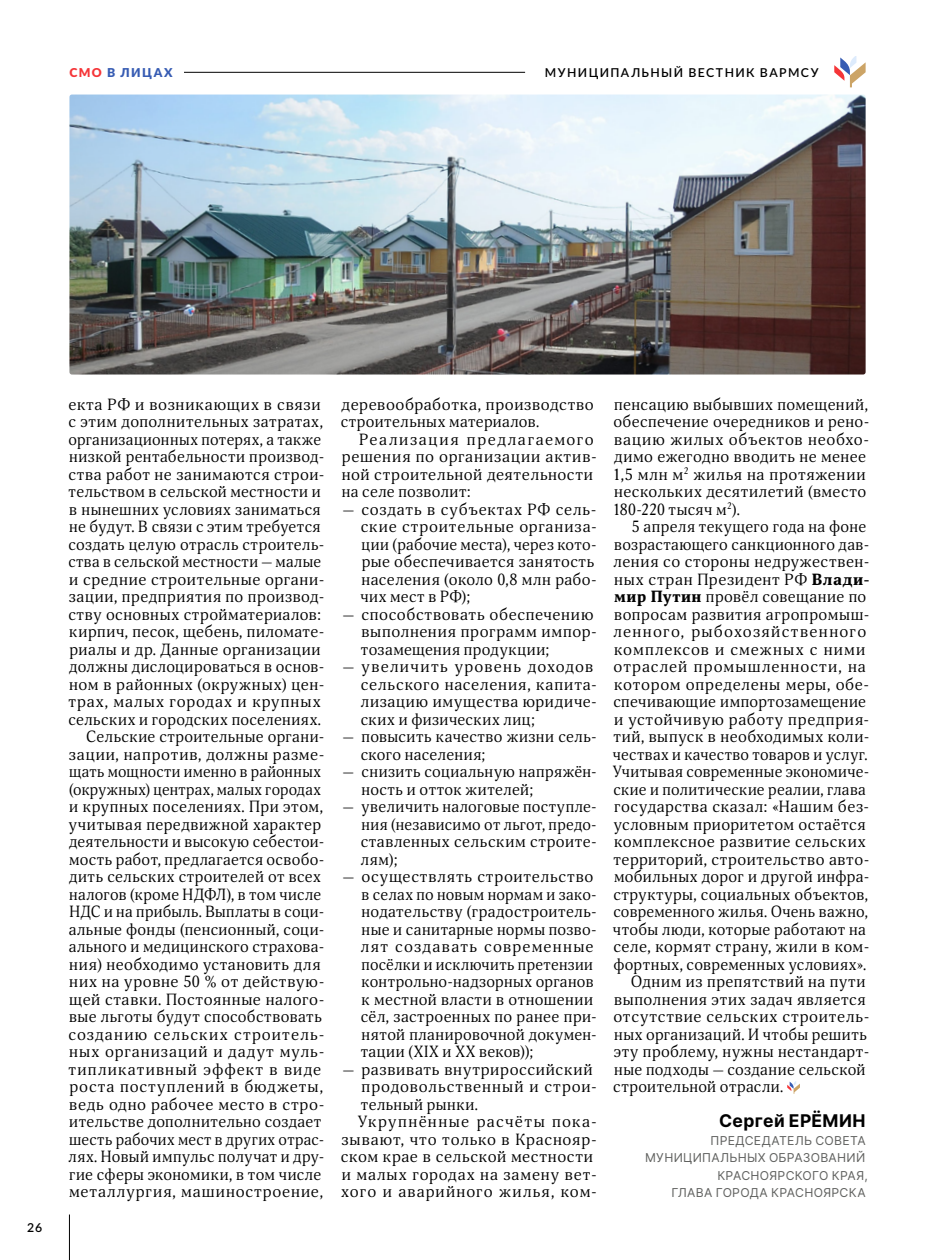
<style>
.page{position:relative;width:945px;height:1260px;background:#fff}
.page>*{position:absolute;margin:0;border:0;box-sizing:border-box;transform-origin:0 0}
.t1{font:700 17.5px "Inter";letter-spacing:.02em;color:#000}
.t2{font:15.75px/17.5px "Orbi";letter-spacing:.035em;color:#000}
.t3{font:15.75px "Orbi";letter-spacing:.01em;color:#000}
.t4{font:15.75px "Orbi";letter-spacing:.055em;color:#000}
.t5{font:15.75px "Orbi";letter-spacing:.075em;color:#000}
.t6{font:15.75px "Orbi";letter-spacing:.06em;color:#000}
.t7{font:15.75px "Orbi";letter-spacing:.065em;color:#000}
.t8{font:15.75px "Orbi";letter-spacing:.08em;color:#000}
.t9{font:12.25px/17.5px "Inter";letter-spacing:.025em;color:#60615f;text-align:right}
.t10{font:600 12.25px "Lato";letter-spacing:.11em;color:#000}
.t11{font:900 12.25px "Lato";letter-spacing:.11em;color:#375cb3}
.s1{color:#f53538}
.s2{font-weight:900}
</style>
<div class="page">
<hr style="left:69px;top:72px;width:456px;height:1px;background:#000">
<svg style="left:834px;top:56px;width:32px;height:31px"></svg>
<hr style="left:69px;top:1215px;width:1px;height:45px;background:#000">
<div style="left:69px;top:60px;width:115px;height:35px;background:#fff"></div>
<svg style="left:787px;top:1081px;width:13px;height:13px"></svg>
<img style="left:69px;top:95px;width:797px;height:280px">
<p class="t11" style="left:69px;top:63px;width:105px"><span class="s1">СМО</span> В ЛИЦАХ</p>
<p class="t10" style="left:545px;top:64px;width:275px">МУНИЦИПАЛЬНЫЙ ВЕСТНИК ВАРМСУ</p>
<p class="t10" style="left:27px;top:1219px;width:17px">26</p>
<p class="t2" style="left:68px;top:395px;width:257px;text-align:right">екта РФ и возникающих в связи с этим дополнительных затратах, организационных потерях, а также низкой рентабельности производ&shy;ства работ не занимаются строи&shy;тельством в сельской местности и в нынешних условиях заниматься не будут. В связи с этим требуется создать целую отрасль строитель&shy;ства в сельской местности — малые и средние строительные органи&shy;зации, предприятия по производ&shy;ству основных стройматериалов: кирпич, песок, щебень, пиломате&shy;риалы и др. Данные организации должны дислоцироваться в основ&shy;ном в районных (окружных) цен&shy;трах, малых городах и крупных сельских и городских поселениях.<br>Сельские строительные органи&shy;зации, напротив, должны разме&shy;щать мощности именно в районных (окружных) центрах, малых городах и крупных поселениях. При этом, учитывая передвижной характер деятельности и высокую себестои&shy;мость работ, предлагается освобо&shy;дить сельских строителей от всех налогов (кроме НДФЛ), в том числе<br>НДС и на прибыль. Выплаты в соци&shy;альные фонды (пенсионный, соци&shy;ального и медицинского страхова&shy;ния) необходимо установить для них на уровне 50 % от действую&shy;щей ставки. Постоянные налого&shy;вые льготы будут способствовать созданию сельских строитель&shy;ных организаций и дадут муль&shy;типликативный эффект в виде роста поступлений в бюджеты, ведь одно рабочее место в стро&shy;ительстве дополнительно создает шесть рабочих мест в других отрас&shy;лях. Новый импульс получат и дру&shy;гие сферы экономики, в том числе металлургия, машиностроение,</p>
<p class="t2" style="left:341px;top:395px;width:255px">деревообработка, производство строительных материалов.</p>
<p class="t2" style="left:342px;top:430px;width:257px;text-indent:18px">Реализация предлагаемого решения по организации актив&shy;ной строительной деятельности на селе позволит:</p>
<p class="t2" style="left:360px;top:500px;width:238px;text-indent:-18px">— создать в субъектах РФ сель&shy;ские строительные организа&shy;ции (рабочие места), через кото&shy;рые обеспечивается занятость населения (около 0,8 млн рабо&shy;чих мест в РФ);</p>
<p class="t2" style="left:361px;top:605px;width:237px;text-indent:-18px">— способствовать обеспечению выполнения программ импор&shy;тозамещения продукции;</p>
<p class="t2" style="left:361px;top:658px;width:238px;text-indent:-18px">— увеличить уровень доходов сельского населения, капита&shy;лизацию имущества юридиче&shy;ских и физических лиц;</p>
<p class="t2" style="left:361px;top:728px;width:237px;text-indent:-18px">— повысить качество жизни сель&shy;ского населения;</p>
<p class="t2" style="left:362px;top:763px;width:237px;text-indent:-19px">— снизить социальную напряжён&shy;ность и отток жителей;</p>
<p class="t2" style="left:361px;top:798px;width:238px;text-align:justify;text-indent:-18px">— увеличить налоговые поступле&shy;ния (независимо от льгот, предо&shy;ставленных сельским строите&shy;лям);</p>
<p class="t2" style="left:361px;top:868px;width:237px;text-indent:-18px">— осуществлять строительство в селах по новым нормам и зако&shy;нодательству (градостроитель&shy;ные и санитарные нормы позво&shy;лят создавать современные посёлки и исключить претензии контрольно-надзорных органов к местной власти в отношении сёл, застроенных по ранее при&shy;нятой планировочной докумен&shy;тации (XIX и XX веков));</p>
<p class="t2" style="left:343px;top:1060px;width:252px">— развивать внутрироссийский</p>
<p class="t4" style="left:362px;top:1076px;width:237px">продовольственный и строи-</p>
<p class="t2" style="left:361px;top:1095px;width:119px">тельный рынки.</p>
<p class="t8" style="left:358px;top:1111px;width:240px">Укрупнённые расчёты пока-</p>
<p class="t2" style="left:341px;top:1130px;width:257px">зывают, что только в Краснояр-</p>
<p class="t2" style="left:341px;top:1148px;width:254px">ском крае в сельской местности</p>
<p class="t2" style="left:342px;top:1165px;width:257px">и малых городах на замену вет-</p>
<p class="t6" style="left:341px;top:1181px;width:257px">хого и аварийного жилья, ком-</p>
<p class="t2" style="left:613px;top:395px;width:258px">пенсацию выбывших помещений, обеспечение очередников и рено&shy;вацию жилых объектов необхо&shy;димо ежегодно вводить не менее<br>1,5 млн м<sup>2</sup> жилья на протяжении нескольких десятилетий (вместо<br>180-220 тысяч м<sup>2</sup>).</p>
<p class="t2" style="left:632px;top:518px;width:236px">5 апреля текущего года на фоне</p>
<p class="t2" style="left:614px;top:535px;width:256px">возрастающего санкционного дав-</p>
<p class="t2" style="left:614px;top:553px;width:257px">ления со стороны недружествен-</p>
<p class="t2" style="left:614px;top:570px;width:257px">ных стран Президент РФ <span class="s2">Влади-</span></p>
<p class="t2" style="left:614px;top:588px;width:253px"><span class="s2">мир Путин</span> провёл совещание по</p>
<p class="t2" style="left:614px;top:605px;width:256px">вопросам развития агропромыш-</p>
<p class="t5" style="left:614px;top:621px;width:254px">ленного, рыбохозяйственного</p>
<p class="t4" style="left:614px;top:639px;width:253px">комплексов и смежных с ними</p>
<p class="t7" style="left:613px;top:656px;width:254px">отраслей промышленности, на</p>
<p class="t2" style="left:614px;top:675px;width:257px">котором определены меры, обе-</p>
<p class="t2" style="left:613px;top:693px;width:254px">спечивающие импортозамещение</p>
<p class="t2" style="left:614px;top:710px;width:257px">и устойчивую работу предприя-</p>
<p class="t2" style="left:613px;top:728px;width:257px">тий, выпуск в необходимых коли-</p>
<p class="t2" style="left:613px;top:745px;width:256px">чествах и качество товаров и услуг.</p>
<p class="t3" style="left:613px;top:761px;width:258px">Учитывая современные экономиче-</p>
<p class="t2" style="left:613px;top:780px;width:254px">ские и политические реалии, глава</p>
<p class="t2" style="left:614px;top:798px;width:257px">государства сказал: «Нашим без-</p>
<p class="t2" style="left:614px;top:815px;width:253px">условным приоритетом остаётся</p>
<p class="t2" style="left:614px;top:833px;width:253px">комплексное развитие сельских</p>
<p class="t2" style="left:613px;top:850px;width:257px">территорий, строительство авто-</p>
<p class="t2" style="left:614px;top:868px;width:257px">мобильных дорог и другой инфра-</p>
<p class="t2" style="left:613px;top:885px;width:256px">структуры, социальных объектов,</p>
<p class="t3" style="left:613px;top:901px;width:256px">современного жилья. Очень важно,</p>
<p class="t2" style="left:613px;top:920px;width:254px">чтобы люди, которые работают на</p>
<p class="t2" style="left:613px;top:938px;width:257px">селе, кормят страну, жили в ком-</p>
<p class="t2" style="left:613px;top:955px;width:254px">фортных, современных условиях».</p>
<p class="t2" style="left:631px;top:973px;width:236px">Одним из препятствий на пути</p>
<p class="t2" style="left:614px;top:990px;width:253px">выполнения этих задач является</p>
<p class="t2" style="left:613px;top:1008px;width:257px">отсутствие сельских строитель-</p>
<p class="t2" style="left:614px;top:1025px;width:254px">ных организаций. И чтобы решить</p>
<p class="t2" style="left:614px;top:1043px;width:257px">эту проблему, нужны нестандарт-</p>
<p class="t2" style="left:614px;top:1060px;width:253px">ные подходы — создание сельской</p>
<p class="t2" style="left:613px;top:1078px;width:172px">строительной отрасли.</p>
<p class="t1" style="left:719px;top:1108px;width:148px">Сергей ЕРЁМИН</p>
<p class="t9" style="left:645px;top:1131px;width:224px">ПРЕДСЕДАТЕЛЬ СОВЕТА<br>МУНИЦИПАЛЬНЫХ ОБРАЗОВАНИЙ<br>КРАСНОЯРСКОГО КРАЯ,<br>ГЛАВА ГОРОДА КРАСНОЯРСКА</p>
</div>
